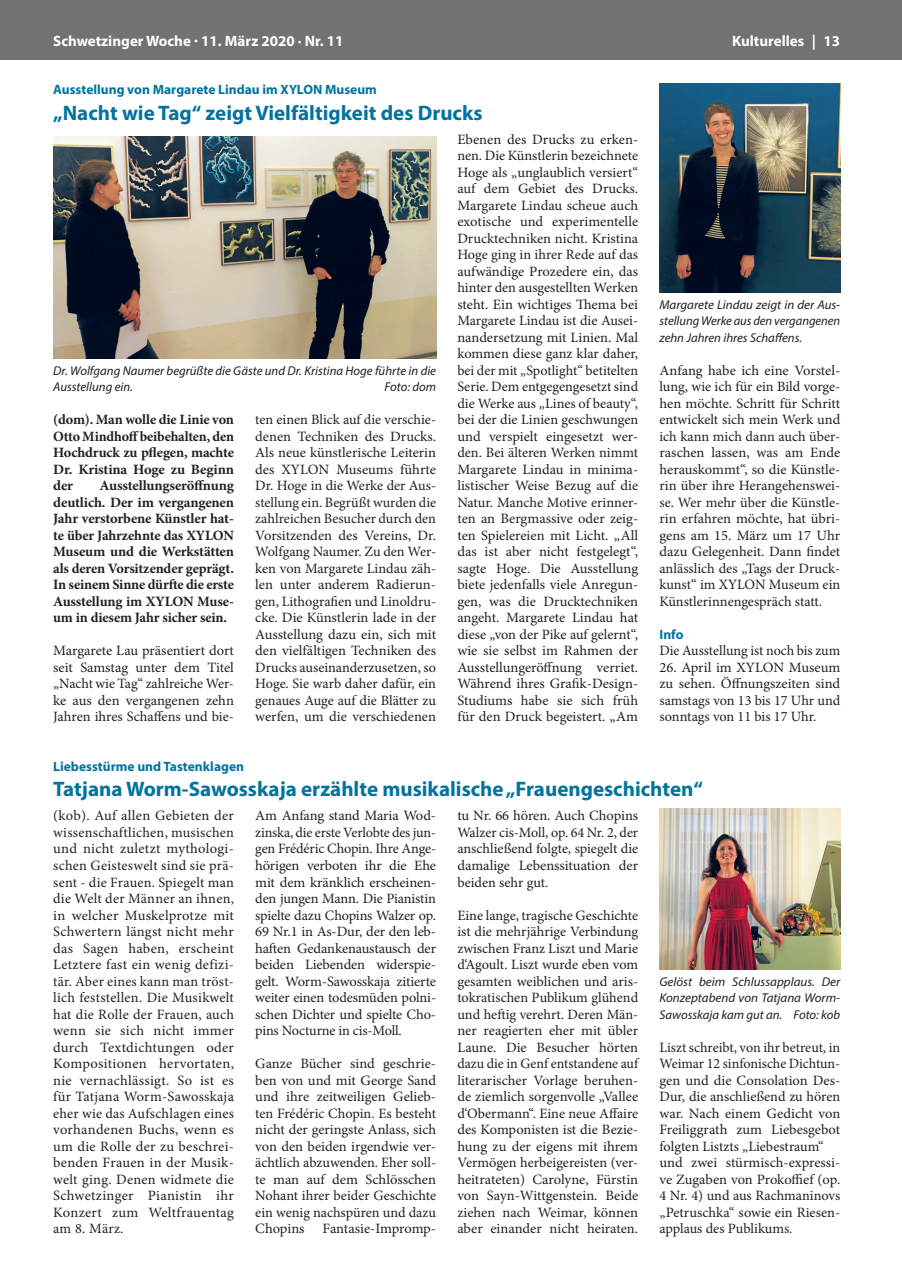
<style>
.page{position:relative;width:902px;height:1280px;background:#fff}
.page>*{position:absolute;margin:0;border:0;box-sizing:border-box;transform-origin:0 0}
.FZ_Titel{font:700 21px "Myriad Pro";color:#00739f}
.t1{font:700 15px "Myriad Pro";color:#fff}
.FZ_Inhalt{font:14.25px/16.5px "Minion Pro";color:#231f20;text-align:justify}
.FZ_Vorspann{font:700 14.25px/16.5px "Minion Pro";letter-spacing:-.01em;color:#231f20;text-align:justify}
.FZ_Dachzeile{font:700 13.5px "Myriad Pro";color:#00739f}
.FZ_Zwischenüberschri{font:700 13.5px "Myriad Pro";color:#00739f}
.FZ_Bildunterschrift{font:italic 12.75px/16.5px "Myriad Pro";color:#231f20;text-align:justify}
</style>
<div class="page">
<div style="left:0;top:0;width:901px;height:60px;background:#717275"></div>
<img style="left:659px;top:84px;width:181px;height:208px">
<img style="left:53px;top:136px;width:383px;height:222px">
<img style="left:659px;top:808px;width:181px;height:161px">
<p class="t1" style="left:53px;top:31px;width:292px">Schwetzinger Woche · 11. März 2020 · Nr. 11</p>
<p class="t1" style="left:732px;top:31px;width:110px">Kulturelles | 13</p>
<p class="FZ_Dachzeile" style="left:53px;top:81px;width:325px">Ausstellung von Margarete Lindau im XYLON Museum</p>
<p class="FZ_Titel" style="left:53px;top:99px;width:431px">„Nacht wie Tag“ zeigt Vielfältigkeit des Drucks</p>
<p class="FZ_Bildunterschrift" style="left:53px;top:362px;width:384px">Dr. Wolfgang Naumer begrüßte die Gäste und Dr. Kristina Hoge führte in die<br>Ausstellung ein.</p>
<p class="FZ_Bildunterschrift" style="left:384px;top:379px;width:53px">Foto: dom</p>
<p class="FZ_Vorspann" style="left:53px;top:411px;width:182px">(dom). Man wolle die Linie von Otto Mindhoff beibehalten, den Hochdruck zu pflegen, machte Dr. Kristina Hoge zu Beginn der</p>
<p class="FZ_Vorspann" style="left:53px;top:477px;width:182px;text-indent:46px">Ausstellungseröffnung deutlich. Der im vergangenen Jahr verstorbene Künstler hat&shy;te über Jahrzehnte das XYLON Museum und die Werkstätten als deren Vorsitzender geprägt.<br>In seinem Sinne dürfte die erste Ausstellung im XYLON Muse&shy;um in diesem Jahr sicher sein.</p>
<p class="FZ_Inhalt" style="left:53px;top:643px;width:182px">Margarete Lau präsentiert dort seit Samstag unter dem Titel „Nacht wie Tag“ zahlreiche Wer&shy;ke aus den vergangenen zehn Jahren ihres Schaffens und bie-</p>
<p class="FZ_Inhalt" style="left:255px;top:412px;width:182px">ten einen Blick auf die verschie&shy;denen Techniken des Drucks.<br>Als neue künstlerische Leiterin des XYLON Museums führte Dr. Hoge in die Werke der Aus&shy;stellung ein. Begrüßt wurden die zahlreichen Besucher durch den Vorsitzenden des Vereins, Dr.<br>Wolfgang Naumer. Zu den Wer&shy;ken von Margarete Lindau zäh&shy;len unter anderem Radierun&shy;gen, Lithografien und Linoldru&shy;cke. Die Künstlerin lade in der Ausstellung dazu ein, sich mit den vielfältigen Techniken des Drucks auseinanderzusetzen, so Hoge. Sie warb daher dafür, ein genaues Auge auf die Blätter zu werfen, um die verschiedenen</p>
<p class="FZ_Inhalt" style="left:457px;top:131px;width:182px">Ebenen des Drucks zu erken&shy;nen. Die Künstlerin bezeichnete Hoge als „unglaublich versiert“ auf dem Gebiet des Drucks.<br>Margarete Lindau scheue auch exotische und experimentelle Drucktechniken nicht. Kristina Hoge ging in ihrer Rede auf das aufwändige Prozedere ein, das hinter den ausgestellten Werken steht. Ein wichtiges Thema bei Margarete Lindau ist die Ausei&shy;nandersetzung mit Linien. Mal kommen diese ganz klar daher, bei der mit „Spotlight“ betitelten Serie. Dem entgegengesetzt sind die Werke aus „Lines of beauty“, bei der die Linien geschwungen und verspielt eingesetzt wer&shy;den. Bei älteren Werken nimmt Margarete Lindau in minima&shy;listischer Weise Bezug auf die Natur. Manche Motive erinner&shy;ten an Bergmassive oder zeig&shy;ten Spielereien mit Licht. „All das ist aber nicht festgelegt“, sagte Hoge. Die Ausstellung biete jedenfalls viele Anregun&shy;gen, was die Drucktechniken angeht. Margarete Lindau hat diese „von der Pike auf gelernt“, wie sie selbst im Rahmen der Ausstellungeröffnung verriet.<br>Während ihres Grafik-Design-Studiums habe sie sich früh für den Druck begeistert. „Am</p>
<p class="FZ_Bildunterschrift" style="left:659px;top:296px;width:182px">Margarete Lindau zeigt in der Aus&shy;stellung Werke aus den vergangenen zehn Jahren ihres Schaffens.</p>
<p class="FZ_Inhalt" style="left:659px;top:362px;width:182px">Anfang habe ich eine Vorstel&shy;lung, wie ich für ein Bild vorge&shy;hen möchte. Schritt für Schritt entwickelt sich mein Werk und ich kann mich dann auch über&shy;raschen lassen, was am Ende herauskommt“, so die Künstle&shy;rin über ihre Herangehenswei&shy;se. Wer mehr über die Künstle&shy;rin erfahren möchte, hat übri&shy;gens am 15. März um 17 Uhr dazu Gelegenheit. Dann findet anlässlich des „Tags der Druck&shy;kunst“ im XYLON Museum ein Künstlerinnengespräch statt.</p>
<p class="FZ_Zwischenüberschri" style="left:659px;top:626px;width:26px">Info</p>
<p class="FZ_Inhalt" style="left:659px;top:643px;width:182px">Die Ausstellung ist noch bis zum</p>
<p class="FZ_Inhalt" style="left:659px;top:659px;width:182px">26. April im XYLON Museum zu sehen. Öffnungszeiten sind samstags von 13 bis 17 Uhr und sonntags von 11 bis 17 Uhr.</p>
<p class="FZ_Dachzeile" style="left:53px;top:758px;width:192px">Liebesstürme und Tastenklagen</p>
<p class="FZ_Titel" style="left:53px;top:775px;width:651px">Tatjana Worm-Sawosskaja erzählte musikalische „Frauengeschichten“</p>
<p class="FZ_Inhalt" style="left:53px;top:808px;width:182px">(kob). Auf allen Gebieten der wissenschaftlichen, musischen und nicht zuletzt mythologi&shy;schen Geisteswelt sind sie prä&shy;sent - die Frauen. Spiegelt man die Welt der Männer an ihnen, in welcher Muskelprotze mit Schwertern längst nicht mehr das Sagen haben, erscheint Letztere fast ein wenig defizi&shy;tär. Aber eines kann man tröst&shy;lich feststellen. Die Musikwelt hat die Rolle der Frauen, auch wenn sie sich nicht immer durch Textdichtungen oder Kompositionen hervortaten, nie vernachlässigt. So ist es für Tatjana Worm-Sawosskaja eher wie das Aufschlagen eines vorhandenen Buchs, wenn es um die Rolle der zu beschrei&shy;benden Frauen in der Musik&shy;welt ging. Denen widmete die Schwetzinger Pianistin ihr Konzert zum Weltfrauentag am 8. März.</p>
<p class="FZ_Inhalt" style="left:255px;top:808px;width:182px">Am Anfang stand Maria Wod&shy;zinska, die erste Verlobte des jun&shy;gen Frédéric Chopin. Ihre Ange&shy;hörigen verboten ihr die Ehe mit dem kränklich erscheinen&shy;den jungen Mann. Die Pianistin spielte dazu Chopins Walzer op.<br>69 Nr.1 in As-Dur, der den leb&shy;haften Gedankenaustausch der beiden Liebenden widerspie&shy;gelt. Worm-Sawosskaja zitierte weiter einen todesmüden polni&shy;schen Dichter und spielte Cho&shy;pins Nocturne in cis-Moll.</p>
<p class="FZ_Inhalt" style="left:457px;top:808px;width:182px">tu Nr. 66 hören. Auch Chopins Walzer cis-Moll, op. 64 Nr. 2, der anschließend folgte, spiegelt die damalige Lebenssituation der beiden sehr gut.</p>
<p class="FZ_Inhalt" style="left:457px;top:907px;width:182px">Eine lange, tragische Geschichte ist die mehrjährige Verbindung zwischen Franz Liszt und Marie d‘Agoult. Liszt wurde eben vom gesamten weiblichen und aris&shy;tokratischen Publikum glühend und heftig verehrt. Deren Män&shy;ner reagierten eher mit übler Laune. Die Besucher hörten dazu die in Genf entstandene auf literarischer Vorlage beruhen&shy;de ziemlich sorgenvolle „Vallee d‘Obermann“. Eine neue Affaire des Komponisten ist die Bezie&shy;hung zu der eigens mit ihrem Vermögen herbeigereisten (ver&shy;heitrateten) Carolyne, Fürstin von Sayn-Wittgenstein. Beide ziehen nach Weimar, können aber einander nicht heiraten.</p>
<p class="FZ_Bildunterschrift" style="left:659px;top:973px;width:182px">Gelöst beim Schlussapplaus. Der Konzeptabend von Tatjana Worm-Sawosskaja kam gut an. Foto: kob</p>
<p class="FZ_Inhalt" style="left:659px;top:1039px;width:182px;text-align:left">Liszt schreibt, von ihr betreut, in<br>Weimar 12 sinfonische Dichtun&shy;gen und die Consolation Des-<br>Dur, die anschließend zu hören war. Nach einem Gedicht von<br>Freiliggrath zum Liebesgebot folgten Listzts „Liebestraum“ und zwei stürmisch-expressi&shy;ve Zugaben von Prokoffief (op.<br>4 Nr. 4) und aus Rachmaninovs „Petruschka“ sowie ein Riesen&shy;applaus des Publikums.</p>
<p class="FZ_Inhalt" style="left:255px;top:1055px;width:182px">Ganze Bücher sind geschrie&shy;ben von und mit George Sand und ihre zeitweiligen Gelieb&shy;ten Frédéric Chopin. Es besteht nicht der geringste Anlass, sich von den beiden irgendwie ver&shy;ächtlich abzuwenden. Eher soll&shy;te man auf dem Schlösschen Nohant ihrer beider Geschichte ein wenig nachspüren und dazu Chopins</p>
<p class="FZ_Inhalt" style="left:322px;top:1220px;width:115px">Fantasie-Impromp-</p>
</div>
